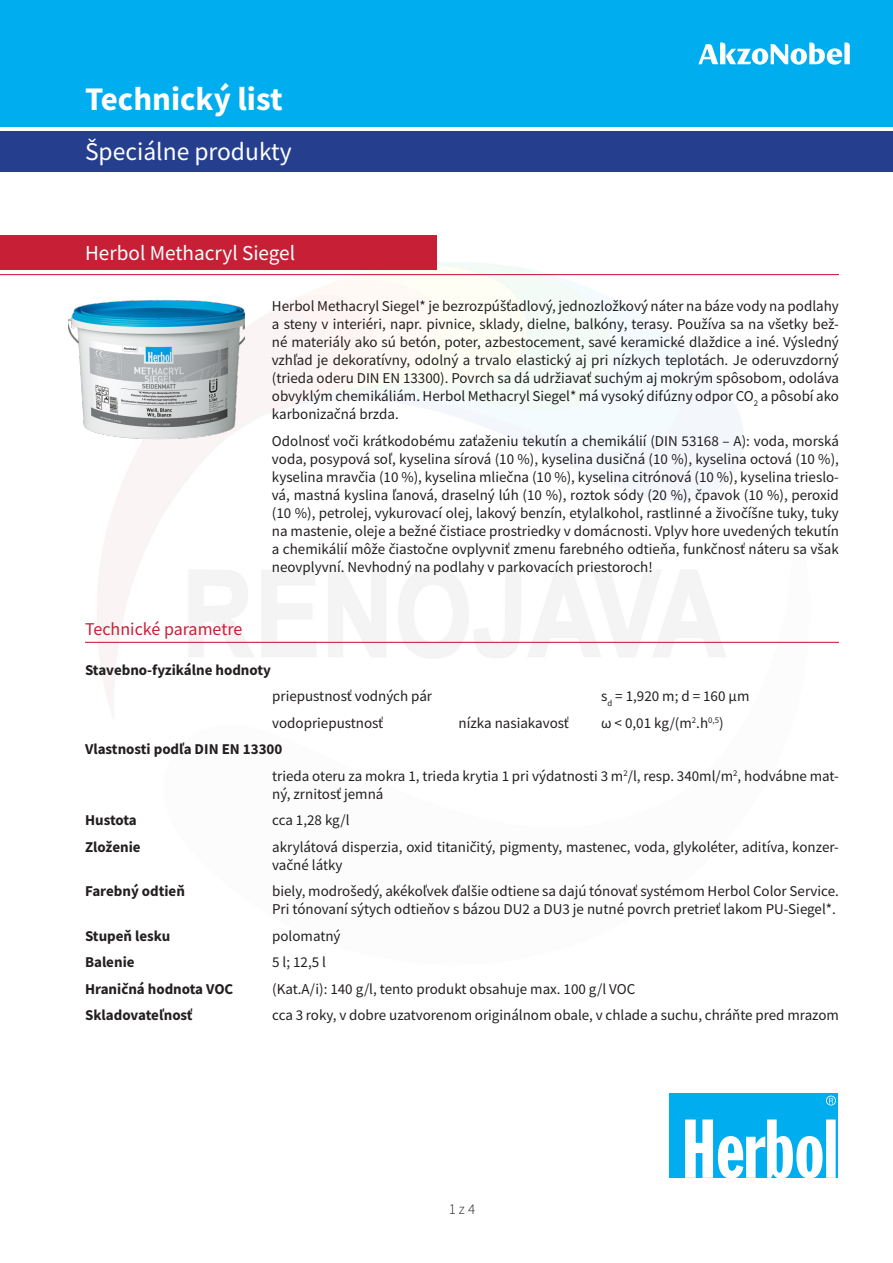
<style>
.page{position:relative;width:893px;height:1263px;background:#fff}
.page>*{position:absolute;margin:0;border:0;box-sizing:border-box;transform-origin:0 0}
.t1{font:700 33px "Source Sans Pro";color:#fff}
.t2{font:25.5px "Source Sans Pro";color:#fff}
.Výrobok{font:21.3px "Source Sans Pro";color:#fff}
.Sekcia{font:18px "Source Sans Pro";color:#c71f36}
.Text{font:15px/18px "Source Sans Pro";color:#231f20;text-align:justify}
.techn_parametre{font:15px/18px "Source Sans Pro";color:#231f20}
.techn_parametre-2{font:700 15px "Source Sans Pro";color:#231f20}
.techn_parametre-3{font:700 15px "Source Sans Pro";letter-spacing:-.02em;color:#231f20}
.t3{font:300 15px "Source Sans Pro";color:#231f20}
</style>
<div class="page">
<img style="left:85px;top:236px;width:754px;height:482px">
<div style="left:0;top:131px;width:893px;height:41px;background:#253f8e"></div>
<div style="left:0;top:235px;width:436px;height:35px;background:#c71f36"></div>
<hr style="left:85px;top:642px;width:754px;height:1px;background:#c71f36">
<hr style="left:0;top:274px;width:839px;height:1px;background:#c71f36">
<div style="left:0;top:0;width:893px;height:126px;background:#00aeef"></div>
<svg style="left:698px;top:43px;width:152px;height:22px"></svg>
<div style="left:670px;top:1093px;width:168px;height:85px;background:#00aeef"></div>
<svg style="left:685px;top:1095px;width:151px;height:83px"></svg>
<img style="left:68px;top:300px;width:177px;height:143px">
<p class="t1" style="left:85px;top:77px;width:199px">Technický list</p>
<p class="t2" style="left:85px;top:136px;width:208px">Špeciálne produkty</p>
<p class="Výrobok" style="left:85px;top:239px;width:212px">Herbol Methacryl Siegel</p>
<p class="Text" style="left:272px;top:297px;width:569px">Herbol Methacryl Siegel* je bezrozpúšťadlový, jednozložkový náter na báze vody na podlahy a steny v interiéri, napr. pivnice, sklady, dielne, balkóny, terasy. Používa sa na všetky bež&shy;né materiály ako sú betón, poter, azbestocement, savé keramické dlaždice a iné. Výsledný vzhľad je dekoratívny, odolný a trvalo elastický aj pri nízkych teplotách. Je oderuvzdorný (trieda oderu DIN EN 13300). Povrch sa dá udržiavať suchým aj mokrým spôsobom, odoláva obvyklým chemikáliám. Herbol Methacryl Siegel* má vysoký difúzny odpor CO<sub>2</sub> a pôsobí ako karbonizačná brzda.</p>
<p class="Text" style="left:272px;top:431px;width:569px">Odolnosť voči krátkodobému zaťaženiu tekutín a chemikálií (DIN 53168 – A): voda, morská voda, posypová soľ, kyselina sírová (10 %), kyselina dusičná (10 %), kyselina octová (10 %), kyselina mravčia (10 %), kyselina mliečna (10 %), kyselina citrónová (10 %), kyselina trieslo&shy;vá, mastná kyslina ľanová, draselný lúh (10 %), roztok sódy (20 %), čpavok (10 %), peroxid (10 %), petrolej, vykurovací olej, lakový benzín, etylalkohol, rastlinné a živočíšne tuky, tuky na mastenie, oleje a bežné čistiace prostriedky v domácnosti. Vplyv hore uvedených tekutín a chemikálií môže čiastočne ovplyvniť zmenu farebného odtieňa, funkčnosť náteru sa však neovplyvní. Nevhodný na podlahy v parkovacích priestoroch!</p>
<p class="Sekcia" style="left:85px;top:618px;width:159px">Technické parametre</p>
<p class="techn_parametre-2" style="left:85px;top:659px;width:187px">Stavebno-fyzikálne hodnoty</p>
<p class="techn_parametre" style="left:272px;top:687px;width:162px">priepustnosť vodných pár</p>
<p class="techn_parametre" style="left:601px;top:687px;width:150px">s<sub>d</sub> = 1,920 m; d = 160 µm</p>
<p class="techn_parametre" style="left:272px;top:714px;width:113px">vodopriepustnosť</p>
<p class="techn_parametre" style="left:459px;top:714px;width:112px">nízka nasiakavosť</p>
<p class="techn_parametre" style="left:601px;top:714px;width:124px">ω &lt; 0,01 kg/(m<sup>2</sup>.h<sup>0,5</sup>)</p>
<p class="techn_parametre-2" style="left:85px;top:739px;width:199px">Vlastnosti podľa DIN EN 13300</p>
<p class="techn_parametre" style="left:272px;top:767px;width:568px">trieda oteru za mokra 1, trieda krytia 1 pri výdatnosti 3 m<sup>2</sup>/l, resp. 340ml/m<sup>2</sup>, hodvábne mat&shy;ný, zrnitosť jemná</p>
<p class="techn_parametre-3" style="left:85px;top:810px;width:53px">Hustota</p>
<p class="techn_parametre" style="left:272px;top:811px;width:79px">cca 1,28 kg/l</p>
<p class="techn_parametre-2" style="left:85px;top:836px;width:57px">Zloženie</p>
<p class="techn_parametre" style="left:272px;top:838px;width:568px">akrylátová disperzia, oxid titaničitý, pigmenty, mastenec, voda, glykoléter, aditíva, konzer&shy;vačné látky</p>
<p class="techn_parametre-2" style="left:85px;top:881px;width:101px">Farebný odtieň</p>
<p class="techn_parametre" style="left:272px;top:882px;width:568px">biely, modrošedý, akékoľvek ďalšie odtiene sa dajú tónovať systémom Herbol Color Service.<br>Pri tónovaní sýtych odtieňov s bázou DU2 a DU3 je nutné povrch pretrieť lakom PU-Siegel*.</p>
<p class="techn_parametre-2" style="left:85px;top:926px;width:87px">Stupeň lesku</p>
<p class="techn_parametre" style="left:272px;top:927px;width:70px">polomatný</p>
<p class="techn_parametre-2" style="left:85px;top:952px;width:51px">Balenie</p>
<p class="techn_parametre" style="left:272px;top:953px;width:55px">5 l; 12,5 l</p>
<p class="techn_parametre-2" style="left:85px;top:979px;width:150px">Hraničná hodnota VOC</p>
<p class="techn_parametre" style="left:272px;top:980px;width:365px">(Kat.A/i): 140 g/l, tento produkt obsahuje max. 100 g/l VOC</p>
<p class="techn_parametre-2" style="left:85px;top:1005px;width:109px">Skladovateľnosť</p>
<p class="techn_parametre" style="left:272px;top:1006px;width:568px">cca 3 roky, v dobre uzatvorenom originálnom obale, v chlade a suchu, chráňte pred mrazom</p>
<p class="t3" style="left:449px;top:1200px;width:28px">1 z 4</p>
</div>
